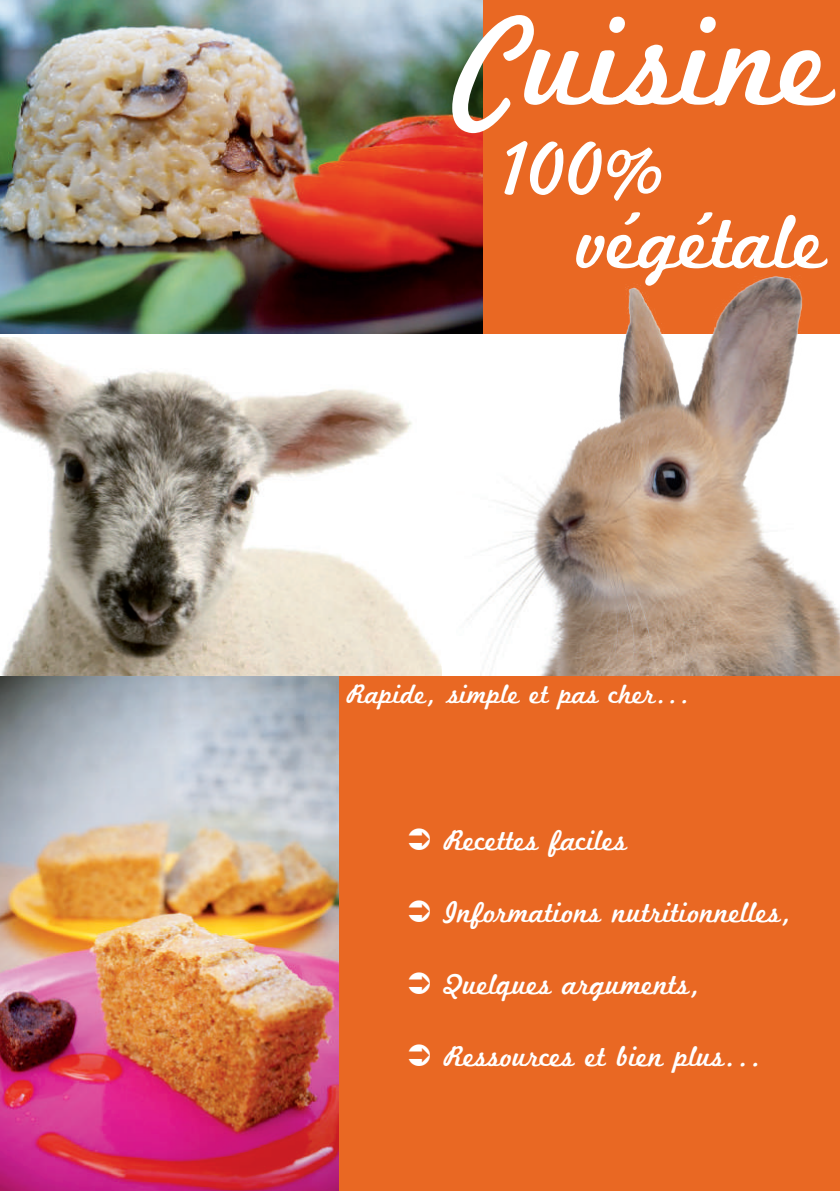
<style>
.page{position:relative;width:840px;height:1191px;background:#fff}
.page>*{position:absolute;margin:0;border:0;box-sizing:border-box;transform-origin:0 0}
.t1{font:132px "Marketing Script";color:#fff}
.t2{font:80px/73.2px "Marketing Script";color:#fff}
.t3{font:30px "Marketing Script";color:#fff}
.t4{font:28px "Marketing Script";color:#fff}
</style>
<div class="page">
<img style="left:0;top:337px;width:442px;height:340px">
<div style="left:482px;top:0;width:357px;height:334px;background:#e96823"></div>
<img style="left:0;top:0;width:482px;height:333px">
<img style="left:442px;top:254px;width:397px;height:423px">
<div style="left:338px;top:677px;width:501px;height:514px;background:#e96823"></div>
<img style="left:0;top:677px;width:339px;height:514px">
<h1 class="t1" style="left:458px;top:-17px;width:377px">Cuisine</h1>
<h2 class="t2" style="left:578px;top:137px;width:249px;text-indent:-78px">100% végétale</h2>
<p class="t4" style="left:346px;top:677px;width:346px">Rapide, simple et pas cher...</p>
<p class="t3" style="left:443px;top:822px;width:185px">Recettes faciles</p>
<p class="t3" style="left:443px;top:894px;width:351px">Informations nutritionnelles,</p>
<p class="t3" style="left:443px;top:966px;width:260px">Quelques arguments,</p>
<p class="t3" style="left:443px;top:1038px;width:320px">Ressources et bien plus...</p>
</div>
